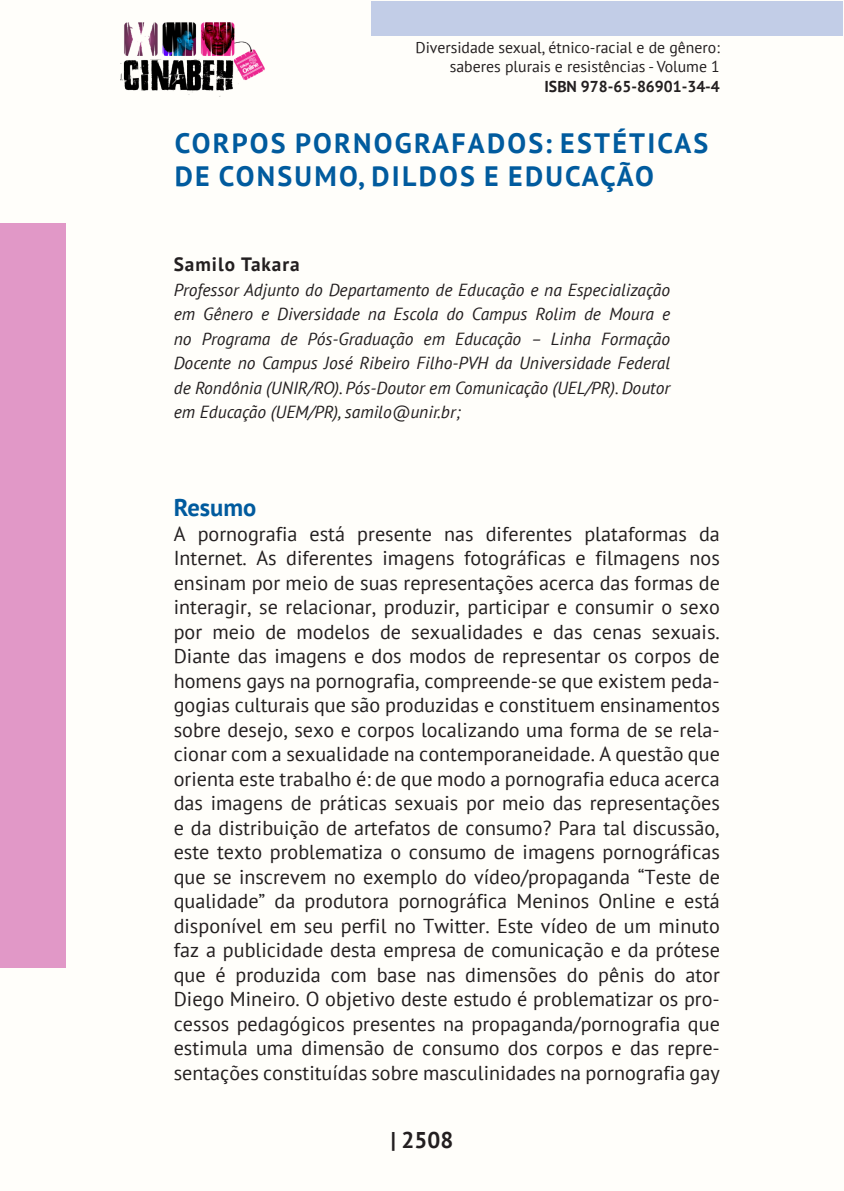
<style>
.page{position:relative;width:844px;height:1191px;background:#fff}
.page>*{position:absolute;margin:0;border:0;box-sizing:border-box;transform-origin:0 0}
._0_TÍTULO{font:700 28px/33.6px "PT Sans";letter-spacing:.08em;color:#015b9e}
._3_RESUMO{font:700 24.5px "PT Sans";color:#015b9e}
.t1{font:700 22.75px "PT Sans";color:#231f20}
._4_CORPO_RESUMO{font:20.12px/24.5px "PT Sans";color:#231f20;text-align:justify}
._1_AUTOR{font:700 19.25px "PT Sans";letter-spacing:.05em;color:#231f20}
._2_TITULAÇÃO{font:italic 17.5px/24.5px "PT Sans";color:#231f20;text-align:justify}
.t2{font:15.75px/18.9px "PT Sans";color:#231f20;text-align:right}
.t3{font:700 15.75px "PT Sans";color:#231f20}
</style>
<div class="page">
<div style="left:0;top:0;width:843px;height:1191px;background:#fffefa"></div>
<div style="left:371px;top:1px;width:471px;height:35px;background:#c2cde7"></div>
<div style="left:0;top:223px;width:65px;height:744px;background:#e198c7"></div>
<img style="left:120px;top:22px;width:144px;height:75px">
<p class="t2" style="left:415px;top:38px;width:306px">Diversidade sexual, étnico-racial e de gênero: saberes plurais e resistências - Volume 1</p>
<p class="t3" style="left:544px;top:76px;width:177px">ISBN 978-65-86901-34-4</p>
<p class="_0_TÍTULO" style="left:175px;top:125px;width:535px">CORPOS PORNOGRAFADOS: ESTÉTICAS<br>DE CONSUMO, DILDOS E EDUCAÇÃO</p>
<p class="_1_AUTOR" style="left:174px;top:252px;width:127px">Samilo Takara</p>
<p class="_2_TITULAÇÃO" style="left:174px;top:277px;width:498px">Professor Adjunto do Departamento de Educação e na Especialização em Gênero e Diversidade na Escola do Campus Rolim de Moura e no Programa de Pós-Graduação em Educação – Linha Formação Docente no Campus José Ribeiro Filho-PVH da Universidade Federal de Rondônia (UNIR/RO). Pós-Doutor em Comunicação (UEL/PR). Doutor em Educação (UEM/PR), samilo@unir.br;</p>
<p class="_3_RESUMO" style="left:174px;top:491px;width:84px">Resumo</p>
<p class="_4_CORPO_RESUMO" style="left:174px;top:521px;width:547px">A pornografia está presente nas diferentes plataformas da Internet. As diferentes imagens fotográficas e filmagens nos ensinam por meio de suas representações acerca das formas de interagir, se relacionar, produzir, participar e consumir o sexo por meio de modelos de sexualidades e das cenas sexuais.<br>Diante das imagens e dos modos de representar os corpos de homens gays na pornografia, compreende-se que existem peda&shy;gogias culturais que são produzidas e constituem ensinamentos sobre desejo, sexo e corpos localizando uma forma de se rela&shy;cionar com a sexualidade na contemporaneidade. A questão que orienta este trabalho é: de que modo a pornografia educa acerca das imagens de práticas sexuais por meio das representações e da distribuição de artefatos de consumo? Para tal discussão, este texto problematiza o consumo de imagens pornográficas que se inscrevem no exemplo do vídeo/propaganda “Teste de qualidade” da produtora pornográfica Meninos Online e está disponível em seu perfil no Twitter. Este vídeo de um minuto faz a publicidade desta empresa de comunicação e da prótese que é produzida com base nas dimensões do pênis do ator Diego Mineiro. O objetivo deste estudo é problematizar os pro&shy;cessos pedagógicos presentes na propaganda/pornografia que estimula uma dimensão de consumo dos corpos e das repre&shy;sentações constituídas sobre masculinidades na pornografia gay</p>
<p class="t1" style="left:390px;top:1125px;width:64px">| 2508</p>
</div>
